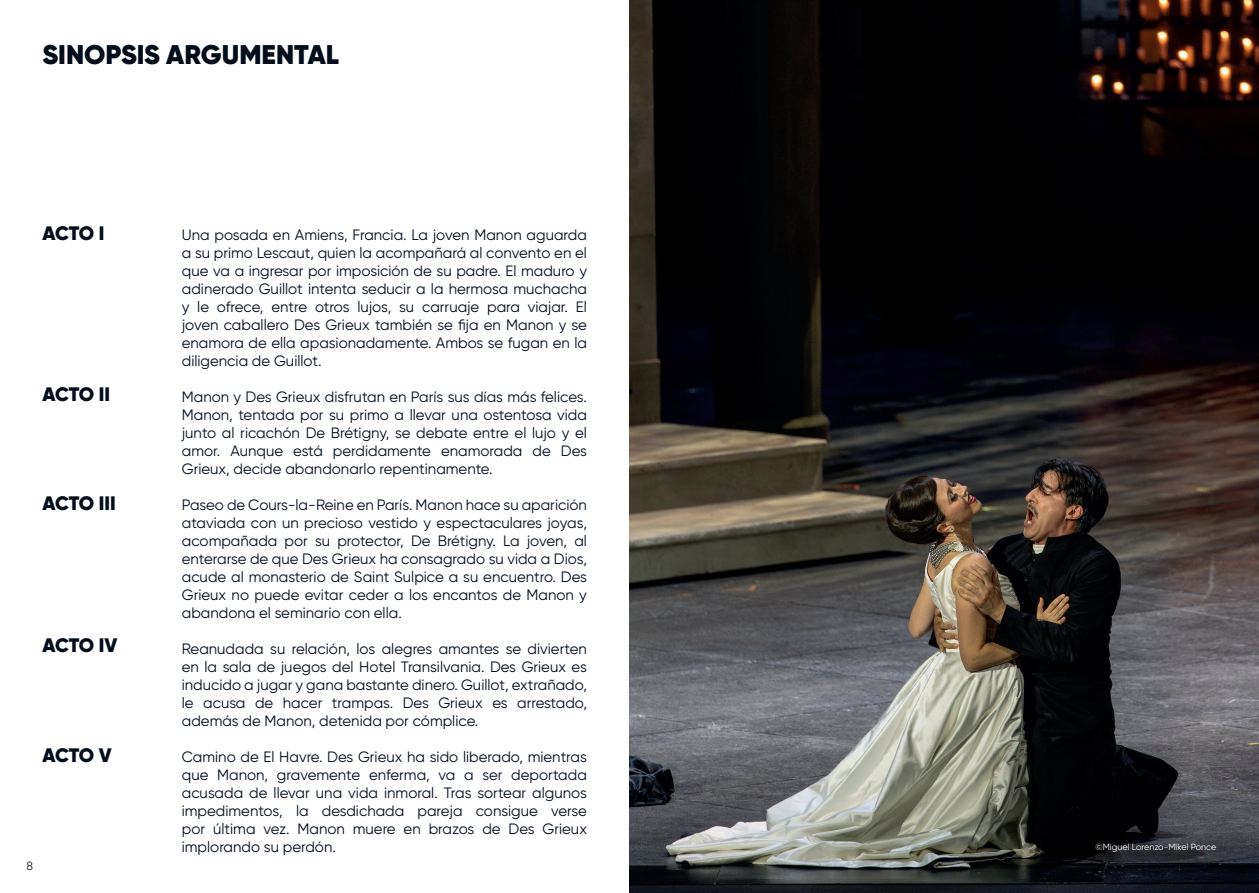
<style>
.page{position:relative;width:1259px;height:893px;background:#fff}
.page>*{position:absolute;margin:0;border:0;box-sizing:border-box;transform-origin:0 0}
.t1{font:900 27px "Gilroy";color:#030d1b}
.t2{font:900 19.5px "Gilroy";letter-spacing:-.025em;color:#030d1b}
.t3{font:15px/18px "Gilroy";color:#030d1b;text-align:justify}
.t4{font:12px "Gilroy";color:#231f20}
.t5{font:9px "Gilroy";color:#fff}
</style>
<div class="page">
<img style="left:629px;top:0;width:630px;height:893px">
<h1 class="t1" style="left:43px;top:38px;width:298px">SINOPSIS ARGUMENTAL</h1>
<h2 class="t2" style="left:43px;top:221px;width:63px">ACTO I</h2>
<h2 class="t2" style="left:43px;top:382px;width:69px">ACTO II</h2>
<h2 class="t2" style="left:43px;top:491px;width:75px">ACTO III</h2>
<h2 class="t2" style="left:43px;top:633px;width:76px">ACTO IV</h2>
<h2 class="t2" style="left:43px;top:743px;width:71px">ACTO V</h2>
<p class="t4" style="left:27px;top:858px;width:8px">8</p>
<p class="t3" style="left:182px;top:225px;width:407px">Una posada en Amiens, Francia. La joven Manon aguarda a su primo Lescaut, quien la acompañará al convento en el que va a ingresar por imposición de su padre. El maduro y adinerado Guillot intenta seducir a la hermosa muchacha y le ofrece, entre otros lujos, su carruaje para viajar. El joven caballero Des Grieux también se fija en Manon y se enamora de ella apasionadamente. Ambos se fugan en la diligencia de Guillot.</p>
<p class="t3" style="left:182px;top:387px;width:407px">Manon y Des Grieux disfrutan en París sus días más felices.<br>Manon, tentada por su primo a llevar una ostentosa vida junto al ricachón De Brétigny, se debate entre el lujo y el amor. Aunque está perdidamente enamorada de Des Grieux, decide abandonarlo repentinamente.</p>
<p class="t3" style="left:182px;top:495px;width:407px">Paseo de Cours-la-Reine en París. Manon hace su aparición ataviada con un precioso vestido y espectaculares joyas, acompañada por su protector, De Brétigny. La joven, al enterarse de que Des Grieux ha consagrado su vida a Dios, acude al monasterio de Saint Sulpice a su encuentro. Des Grieux no puede evitar ceder a los encantos de Manon y abandona el seminario con ella.</p>
<p class="t3" style="left:182px;top:639px;width:407px">Reanudada su relación, los alegres amantes se divierten en la sala de juegos del Hotel Transilvania. Des Grieux es inducido a jugar y gana bastante dinero. Guillot, extrañado, le acusa de hacer trampas. Des Grieux es arrestado, además de Manon, detenida por cómplice.</p>
<p class="t3" style="left:182px;top:747px;width:407px">Camino de El Havre. Des Grieux ha sido liberado, mientras que Manon, gravemente enferma, va a ser deportada acusada de llevar una vida inmoral. Tras sortear algunos impedimentos, la desdichada pareja consigue verse por última vez. Manon muere en brazos de Des Grieux implorando su perdón.</p>
<p class="t5" style="left:1095px;top:842px;width:122px">©Miguel Lorenzo-Mikel Ponce</p>
</div>
